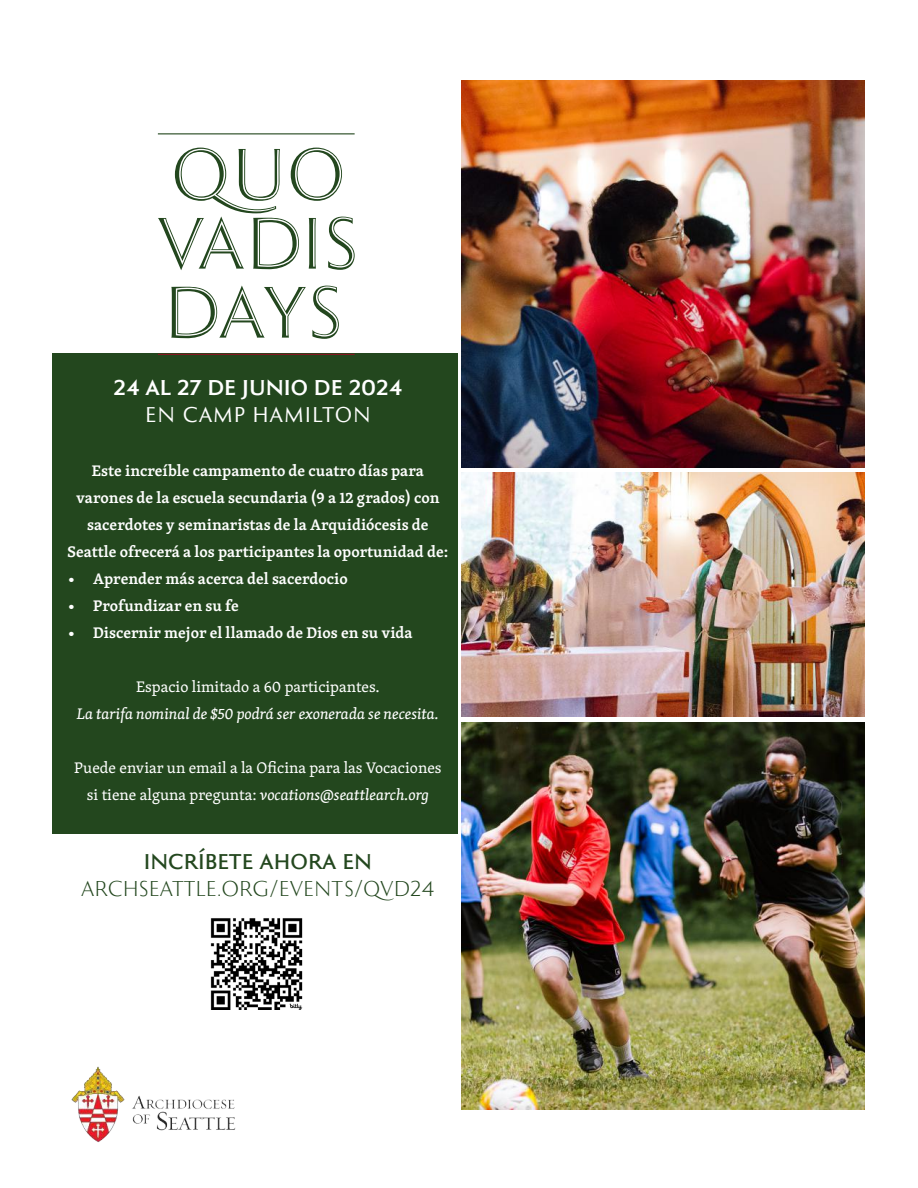
<style>
.page{position:relative;width:918px;height:1188px;background:#fff}
.page>*{position:absolute;margin:0;border:0;box-sizing:border-box;transform-origin:0 0}
.t1{font:300 22.5px "Roma";color:#23471e}
.t2{font:700 22.5px "Roma";color:#fff}
.t3{font:600 22.5px "Roma";color:#23471e}
.t4{font:22.5px "Roma";letter-spacing:.04em;color:#fff}
.t5{font:600 15.75px/27px "Skolar PE";color:#fff;text-align:center}
.t6{font:15.75px/27px "Skolar PE";color:#fff;text-align:center}
.t7{font:italic 15.75px "Skolar PE";color:#fff}
.s1{font-style:italic}
</style>
<div class="page">
<div style="left:53px;top:353px;width:405px;height:480px;background:#23471e"></div>
<img style="left:71px;top:1067px;width:165px;height:75px">
<img style="left:462px;top:722px;width:403px;height:387px">
<img style="left:462px;top:80px;width:403px;height:387px">
<img style="left:462px;top:473px;width:403px;height:244px">
<svg style="left:158px;top:148px;width:197px;height:122px"></svg>
<svg style="left:171px;top:286px;width:135px;height:52px"></svg>
<svg style="left:312px;top:286px;width:27px;height:53px"></svg>
<hr style="left:158px;top:133px;width:197px;height:1px;background:#23471e">
<hr style="left:158px;top:354px;width:197px;height:1px;background:#8b1623">
<img style="left:210px;top:918px;width:93px;height:92px">
<h1 class="t2" style="left:113px;top:372px;width:290px">24 AL 27 DE JUNIO DE 2024</h1>
<h1 class="t4" style="left:145px;top:400px;width:227px">EN CAMP HAMILTON</h1>
<p class="t5" style="left:68px;top:457px;width:382px">Este increíble campamento de cuatro días para varones de la escuela secundaria (9 a 12 grados) con sacerdotes y seminaristas de la Arquidiócesis de Seattle ofrecerá a los participantes la oportunidad de:</p>
<p class="t5" style="left:66px;top:565px;width:283px">• Aprender más acerca del sacerdocio</p>
<p class="t5" style="left:66px;top:592px;width:174px">• Profundizar en su fe</p>
<p class="t5" style="left:66px;top:619px;width:348px">• Discernir mejor el llamado de Dios en su vida</p>
<p class="t6" style="left:136px;top:673px;width:245px">Espacio limitado a 60 participantes.</p>
<p class="t7" style="left:77px;top:702px;width:364px">La tarifa nominal de $50 podrá ser exonerada se necesita.</p>
<p class="t6" style="left:74px;top:754px;width:369px">Puede enviar un email a la Oficina para las Vocaciones si tiene alguna pregunta: <span class="s1">vocations@seattlearch.org</span></p>
<h1 class="t3" style="left:144px;top:847px;width:230px">INCRÍBETE AHORA EN</h1>
<h1 class="t1" style="left:81px;top:875px;width:355px">ARCHSEATTLE.ORG/EVENTS/QVD24</h1>
</div>
